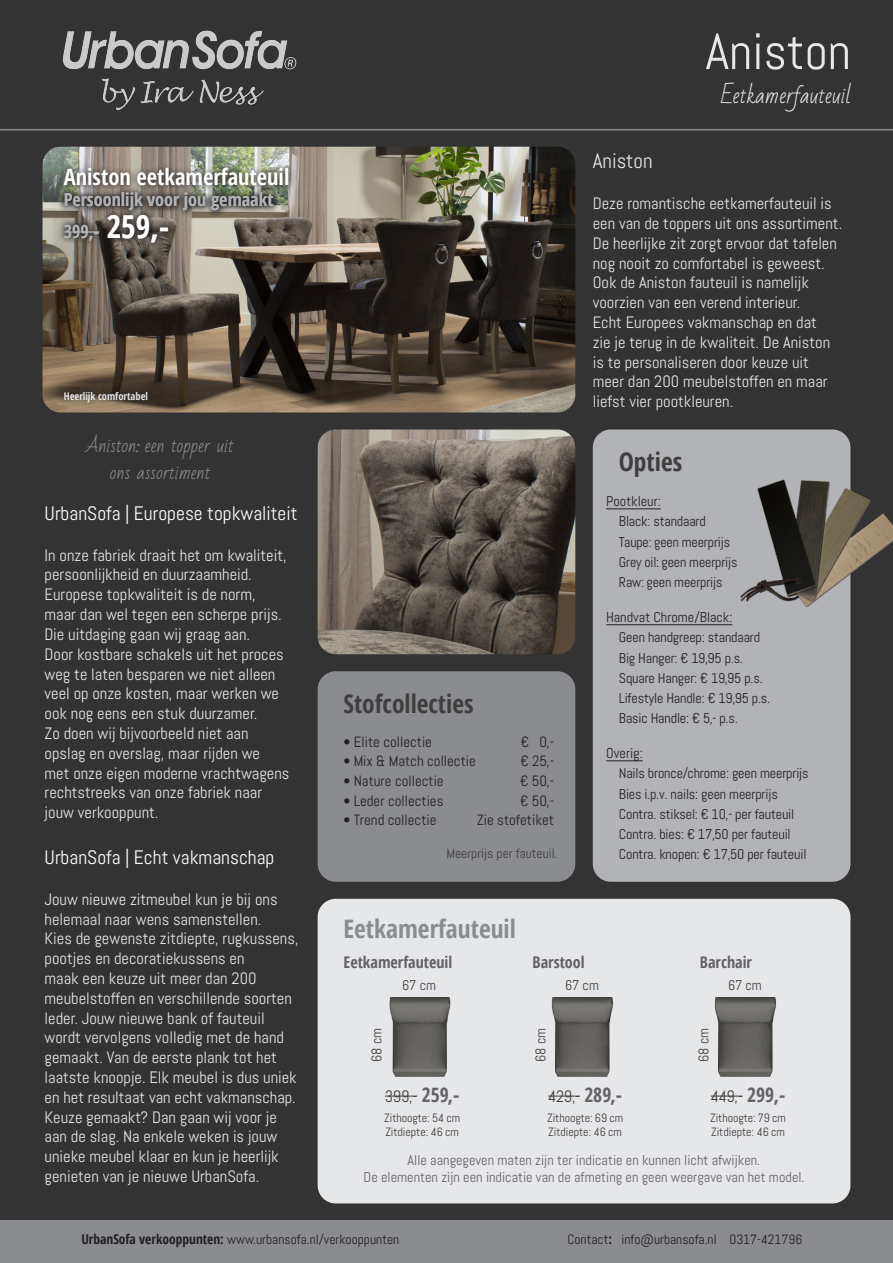
<style>
.page{position:relative;width:893px;height:1263px;background:#333}
.page>*{position:absolute;margin:0;border:0;box-sizing:border-box;transform-origin:0 0}
.t1{font:51px "Abel";color:#e6e7e9}
.t2{font:700 condensed 25.5px "Open Sans";color:#3e3e3f}
.t3{font:700 condensed 25.5px "Open Sans";color:#8a8c8f}
.t4{font:700 condensed 22.5px "Open Sans";color:#fff}
.t5{font:21px "Bad Script";color:#e6e7e9}
.t6{font:21px "Abel";color:#e6e7e9}
.t7{font:19.5px "Abel";color:#fff}
.t8{font:700 condensed 18px/31.8px "Open Sans";color:#b2b3b7}
.t9{font:18px/27px "Bad Script";color:#8a8c8f;text-align:center}
.t10{font:16.5px/19.8px "Abel";color:#e6e7e9}
.t11{font:16.5px "Abel";letter-spacing:-.015em;color:#3e3e3f}
.t12{font:700 condensed 16.05px "Open Sans";color:#636366}
.t13{font:14.85px "Abel";color:#231f20}
.t14{font:14.25px/17.1px "Abel";color:#636366;text-align:center}
.t15{font:14.25px "Abel";color:#231f20}
.t16{font:14.1px/20.1px "Abel";letter-spacing:-.01em;color:#231f20}
.t17{font:14.1px "Abel";color:#3e3e3f}
.t18{font:13.5px "Abel";color:#231f20}
.t19{font:13.5px "Abel";color:#3e3e3f}
.t20{font:12px/14.1px "Abel";letter-spacing:-.005em;color:#3e3e3f}
.t21{font:700 condensed 10.5px "Open Sans";color:#e6e7e9}
.s1{font-size:31.5px;color:#fff}
.s2{font-family:"Open Sans";font-weight:700;font-stretch:condensed;font-size:19.8px;color:#636366}
.s3{font-family:"Open Sans";font-weight:700;font-stretch:condensed}
</style>
<div class="page">
<img style="left:62px;top:30px;width:235px;height:81px">
<hr style="left:0;top:129px;width:893px;height:1px;background:#8a8c8f">
<img style="left:43px;top:147px;width:532px;height:265px">
<div style="left:0;top:1220px;width:893px;height:43px;background:#8a8c8f"></div>
<div style="left:318px;top:671px;width:257px;height:211px;background:#8a8c8f;border-radius:18px"></div>
<img style="left:318px;top:429px;width:257px;height:225px">
<img style="left:57px;top:161px;width:238px;height:32px">
<svg style="left:58px;top:186px;width:222px;height:32px"></svg>
<svg style="left:57px;top:208px;width:118px;height:41px"></svg>
<hr style="left:64px;top:232px;width:35px;height:1px;background:#b2b3b7">
<div style="left:593px;top:429px;width:257px;height:453px;background:#b2b3b7;border-radius:18px"></div>
<hr style="left:606px;top:509px;width:55px;height:1px;background:#231f20">
<hr style="left:606px;top:624px;width:126px;height:1px;background:#231f20">
<hr style="left:606px;top:760px;width:37px;height:1px;background:#231f20">
<svg style="left:57px;top:385px;width:97px;height:24px"></svg>
<div style="left:318px;top:899px;width:532px;height:304px;background:#e6e7e9;border-radius:18px"></div>
<img style="left:740px;top:468px;width:153px;height:146px">
<img style="left:389px;top:997px;width:62px;height:80px">
<img style="left:551px;top:997px;width:63px;height:80px">
<img style="left:714px;top:997px;width:63px;height:80px">
<hr style="left:385px;top:1096px;width:32px;height:1px;background:#3e3e3f">
<hr style="left:548px;top:1096px;width:32px;height:1px;background:#3e3e3f">
<hr style="left:711px;top:1096px;width:32px;height:1px;background:#3e3e3f">
<h3 class="t4" style="left:64px;top:162px;width:227px">Aniston eetkamerfauteuil</h3>
<p class="t8" style="left:64px;top:183px;width:211px">Persoonlijk voor jou gemaakt<br>399,- <span class="s1">259,-</span></p>
<p class="t21" style="left:64px;top:389px;width:86px">Heerlijk comfortabel</p>
<p class="t9" style="left:86px;top:432px;width:149px">Aniston: een topper uit ons assortiment</p>
<p class="t7" style="left:45px;top:501px;width:254px">UrbanSofa | Europese topkwaliteit</p>
<p class="t10" style="left:45px;top:545px;width:246px">In onze fabriek draait het om kwaliteit, persoonlijkheid en duurzaamheid.<br>Europese topkwaliteit is de norm, maar dan wel tegen een scherpe prijs.<br>Die uitdaging gaan wij graag aan.<br>Door kostbare schakels uit het proces weg te laten besparen we niet alleen veel op onze kosten, maar werken we ook nog eens een stuk duurzamer.<br>Zo doen wij bijvoorbeeld niet aan opslag en overslag, maar rijden we<br>met onze eigen moderne vrachtwagens rechtstreeks van onze fabriek naar jouw verkooppunt.</p>
<p class="t7" style="left:45px;top:845px;width:231px">UrbanSofa | Echt vakmanschap</p>
<p class="t10" style="left:45px;top:889px;width:255px">Jouw nieuwe zitmeubel kun je bij ons helemaal naar wens samenstellen.<br>Kies de gewenste zitdiepte, rugkussens, pootjes en decoratiekussens en<br>maak een keuze uit meer dan 200 meubelstoffen en verschillende soorten leder. Jouw nieuwe bank of fauteuil wordt vervolgens volledig met de hand gemaakt. Van de eerste plank tot het laatste knoopje. Elk meubel is dus uniek en het resultaat van echt vakmanschap.<br>Keuze gemaakt? Dan gaan wij voor je aan de slag. Na enkele weken is jouw unieke meubel klaar en kun je heerlijk genieten van je nieuwe UrbanSofa.</p>
<h1 class="t1" style="left:705px;top:19px;width:147px">Aniston</h1>
<p class="t5" style="left:721px;top:83px;width:131px">Eetkamerfauteuil</p>
<h2 class="t2" style="left:343px;top:686px;width:132px">Stofcollecties</h2>
<p class="t13" style="left:343px;top:732px;width:90px">• Elite collectie</p>
<p class="t13" style="left:521px;top:732px;width:35px">€ 0,-</p>
<p class="t13" style="left:343px;top:752px;width:134px">• Mix &amp; Match collectie</p>
<p class="t13" style="left:520px;top:752px;width:35px">€ 25,-</p>
<p class="t13" style="left:343px;top:771px;width:102px">• Nature collectie</p>
<p class="t13" style="left:520px;top:771px;width:35px">€ 50,-</p>
<p class="t13" style="left:343px;top:791px;width:101px">• Leder collecties</p>
<p class="t13" style="left:520px;top:791px;width:35px">€ 50,-</p>
<p class="t13" style="left:343px;top:811px;width:94px">• Trend collectie</p>
<p class="t13" style="left:477px;top:811px;width:79px">Zie stofetiket</p>
<p class="t19" style="left:446px;top:845px;width:112px">Meerprijs per fauteuil.</p>
<h2 class="t3" style="left:343px;top:910px;width:174px">Eetkamerfauteuil</h2>
<p class="t6" style="left:593px;top:148px;width:61px">Aniston</p>
<p class="t10" style="left:593px;top:194px;width:251px">Deze romantische eetkamerfauteuil is een van de toppers uit ons assortiment.<br>De heerlijke zit zorgt ervoor dat tafelen nog nooit zo comfortabel is geweest.<br>Ook de Aniston fauteuil is namelijk voorzien van een verend interieur.<br>Echt Europees vakmanschap en dat<br>zie je terug in de kwaliteit. De Aniston is te personaliseren door keuze uit meer dan 200 meubelstoffen en maar liefst vier pootkleuren.</p>
<h2 class="t2" style="left:619px;top:444px;width:65px">Opties</h2>
<p class="t16" style="left:619px;top:491px;width:120px;text-indent:-13px">Pootkleur:<br>Black: standaard<br>Taupe: geen meerprijs<br>Grey oil: geen meerprijs<br>Raw: geen meerprijs</p>
<p class="t16" style="left:619px;top:607px;width:153px;text-indent:-13px">Handvat Chrome/Black:<br>Geen handgreep: standaard<br>Big Hanger: € 19,95 p.s.<br>Square Hanger: € 19,95 p.s.<br>Lifestyle Handle: € 19,95 p.s.<br>Basic Handle: € 5,- p.s.</p>
<p class="t15" style="left:606px;top:744px;width:38px">Overig:</p>
<p class="t16" style="left:619px;top:763px;width:191px">Nails bronce/chrome: geen meerprijs Bies i.p.v. nails: geen meerprijs Contra. stiksel: € 10,- per fauteuil Contra. bies: € 17,50 per fauteuil Contra. knopen: € 17,50 per fauteuil</p>
<p class="t12" style="left:343px;top:950px;width:110px">Eetkamerfauteuil</p>
<p class="t12" style="left:533px;top:950px;width:54px">Barstool</p>
<p class="t12" style="left:700px;top:950px;width:54px">Barchair</p>
<p class="t17" style="left:402px;top:976px;width:35px">67 cm</p>
<p class="t17" style="left:565px;top:976px;width:35px">67 cm</p>
<p class="t17" style="left:728px;top:976px;width:35px">67 cm</p>
<p class="t17" style="left:368px;top:1062px;width:35px;rotate:-90deg">68 cm</p>
<p class="t17" style="left:532px;top:1062px;width:35px;rotate:-90deg">68 cm</p>
<p class="t17" style="left:695px;top:1062px;width:35px;rotate:-90deg">68 cm</p>
<p class="t11" style="left:385px;top:1085px;width:76px">399,- <span class="s2">259,-</span></p>
<p class="t20" style="left:384px;top:1111px;width:77px">Zithoogte: 54 cm<br>Zitdiepte: 46 cm</p>
<p class="t11" style="left:548px;top:1085px;width:75px">429,- <span class="s2">289,-</span></p>
<p class="t20" style="left:547px;top:1111px;width:78px">Zithoogte: 69 cm<br>Zitdiepte: 46 cm</p>
<p class="t11" style="left:711px;top:1085px;width:76px">449,- <span class="s2">299,-</span></p>
<p class="t20" style="left:710px;top:1111px;width:77px">Zithoogte: 79 cm<br>Zitdiepte: 46 cm</p>
<p class="t14" style="left:364px;top:1152px;width:442px">Alle aangegeven maten zijn ter indicatie en kunnen licht afwijken.<br>De elementen zijn een indicatie van de afmeting en geen weergave van het model.</p>
<p class="t18" style="left:81px;top:1230px;width:319px"><span class="s3">UrbanSofa verkooppunten:</span> www.urbansofa.nl/verkooppunten</p>
<p class="t18" style="left:567px;top:1230px;width:236px">Contact<span class="s3">:</span> info@urbansofa.nl 0317-421796</p>
</div>
